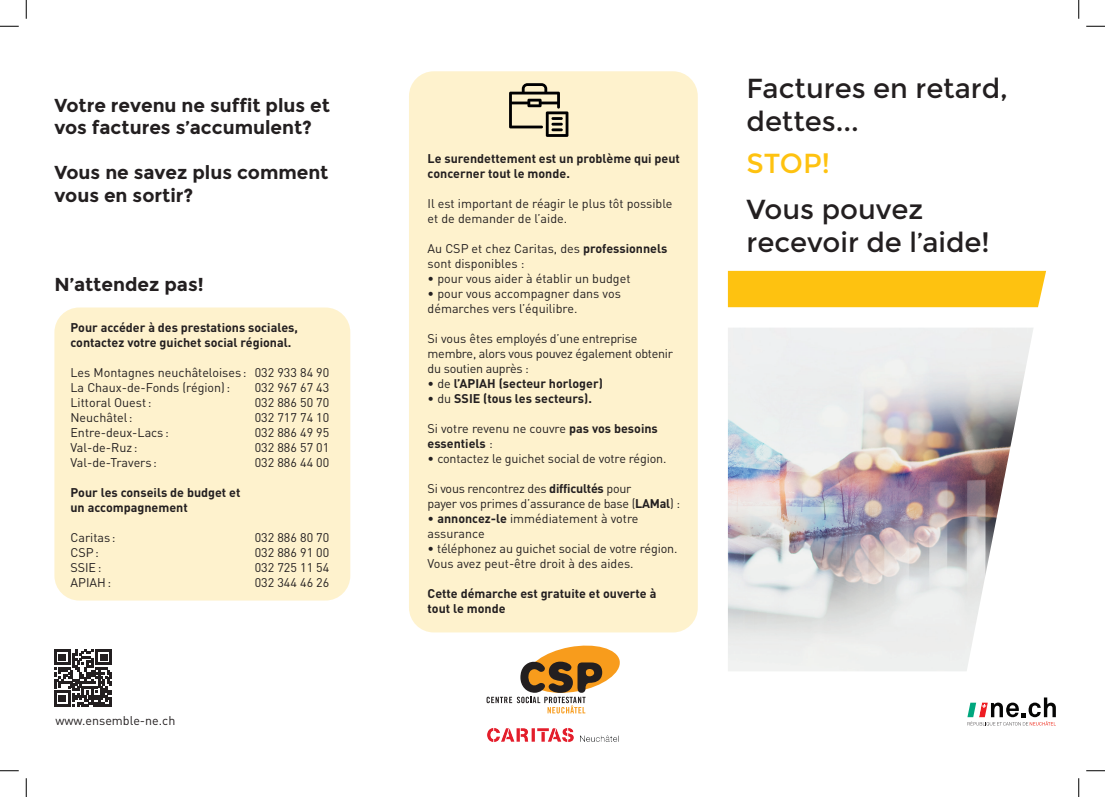
<style>
.page{position:relative;width:1105px;height:797px;background:#fff}
.page>*{position:absolute;margin:0;border:0;box-sizing:border-box;transform-origin:0 0}
.t1{font:27.5px/33px "Montserrat";color:#231f20}
.t2{font:27.5px "Montserrat";color:#fec210}
.t3{font:700 18.75px/22.5px "Montserrat";color:#231f20}
.t4{font:12.5px/15px "DIN Pro";color:#231f20}
.t5{font:700 12.5px/15px "DIN Pro";color:#231f20}
.t6{font:12.5px/15px "DIN Pro";letter-spacing:-.02em;color:#231f20}
.s1{font-weight:700}
.s2{font-weight:400}
</style>
<div class="page">
<div style="left:409px;top:71px;width:289px;height:561px;background:#fef2cd;border-radius:25px"></div>
<div style="left:728px;top:271px;width:318px;height:36px;background:#fec210"></div>
<img style="left:487px;top:728px;width:132px;height:14px">
<svg style="left:486px;top:645px;width:134px;height:68px"></svg>
<svg style="left:967px;top:697px;width:89px;height:28px"></svg>
<img style="left:728px;top:328px;width:305px;height:343px">
<svg style="left:54px;top:649px;width:58px;height:57px"></svg>
<div style="left:54px;top:307px;width:296px;height:293px;background:#fef2cd;border-radius:25px"></div>
<svg style="left:509px;top:83px;width:59px;height:54px"></svg>
<svg style="left:0;top:25px;width:19px;height:2px"></svg>
<svg style="left:1086px;top:25px;width:19px;height:2px"></svg>
<svg style="left:0;top:770px;width:19px;height:1px"></svg>
<svg style="left:1086px;top:770px;width:19px;height:1px"></svg>
<svg style="left:25px;top:0;width:2px;height:19px"></svg>
<svg style="left:25px;top:778px;width:2px;height:19px"></svg>
<svg style="left:1078px;top:0;width:1px;height:19px"></svg>
<svg style="left:1078px;top:778px;width:1px;height:19px"></svg>
<h2 class="t3" style="left:54px;top:94px;width:277px">Votre revenu ne suffit plus et vos factures s’accumulent?</h2>
<h2 class="t3" style="left:54px;top:162px;width:276px">Vous ne savez plus comment vous en sortir?</h2>
<h2 class="t3" style="left:54px;top:273px;width:151px">N’attendez pas!</h2>
<p class="t5" style="left:70px;top:318px;width:229px">Pour accéder à des prestations sociales, contactez votre guichet social régional.</p>
<p class="t4" style="left:70px;top:364px;width:260px">Les Montagnes neuchâteloises : 032 933 84 90<br>La Chaux-de-Fonds (région):</p>
<p class="t4" style="left:255px;top:379px;width:76px">032 967 67 43</p>
<p class="t4" style="left:70px;top:394px;width:82px">Littoral Ouest:</p>
<p class="t4" style="left:255px;top:394px;width:76px">032 886 50 70</p>
<p class="t4" style="left:70px;top:409px;width:64px">Neuchâtel:</p>
<p class="t4" style="left:255px;top:409px;width:76px">032 717 74 10</p>
<p class="t4" style="left:70px;top:424px;width:100px">Entre-deux-Lacs :</p>
<p class="t4" style="left:255px;top:424px;width:76px">032 886 49 95</p>
<p class="t4" style="left:70px;top:439px;width:68px">Val-de-Ruz :</p>
<p class="t4" style="left:255px;top:439px;width:76px">032 886 57 01</p>
<p class="t4" style="left:70px;top:454px;width:88px">Val-de-Travers :</p>
<p class="t4" style="left:255px;top:454px;width:76px">032 886 44 00</p>
<p class="t5" style="left:70px;top:483px;width:172px">Pour les conseils de budget et un accompagnement</p>
<p class="t4" style="left:70px;top:529px;width:47px">Caritas :</p>
<p class="t4" style="left:255px;top:529px;width:76px">032 886 80 70</p>
<p class="t4" style="left:70px;top:544px;width:30px">CSP:</p>
<p class="t4" style="left:255px;top:544px;width:76px">032 886 91 00</p>
<p class="t4" style="left:70px;top:559px;width:32px">SSIE:</p>
<p class="t4" style="left:255px;top:559px;width:76px">032 725 11 54</p>
<p class="t4" style="left:70px;top:574px;width:42px">APIAH:</p>
<p class="t4" style="left:255px;top:574px;width:76px">032 344 46 26</p>
<p class="t4" style="left:55px;top:711px;width:121px">www.ensemble-ne.ch</p>
<p class="t5" style="left:428px;top:149px;width:254px">Le surendettement est un problème qui peut concerner tout le monde.</p>
<p class="t4" style="left:428px;top:194px;width:247px">Il est important de réagir le plus tôt possible et de demander de l’aide.</p>
<p class="t4" style="left:428px;top:239px;width:241px">Au CSP et chez Caritas, des <span class="s1">professionnels </span>sont disponibles :</p>
<p class="t4" style="left:428px;top:269px;width:204px">• pour vous aider à établir un budget</p>
<p class="t4" style="left:428px;top:284px;width:195px">• pour vous accompagner dans vos démarches vers l’équilibre.</p>
<p class="t6" style="left:428px;top:329px;width:247px">Si vous êtes employés d’une entreprise membre, alors vous pouvez également obtenir du soutien auprès :</p>
<p class="t5" style="left:428px;top:374px;width:177px"><span class="s2">• de</span> l’APIAH (secteur horloger)</p>
<p class="t5" style="left:428px;top:389px;width:166px"><span class="s2">• du</span> SSIE (tous les secteurs).</p>
<p class="t5" style="left:428px;top:419px;width:232px"><span class="s2">Si votre revenu ne couvre</span> pas vos besoins essentiels <span class="s2">:</span></p>
<p class="t4" style="left:428px;top:449px;width:240px">• contactez le guichet social de votre région.</p>
<p class="t6" style="left:428px;top:479px;width:254px">Si vous rencontrez des <span class="s1">difficultés</span> pour<br>payer vos primes d’assurance de base (<span class="s1">LAMal</span>) :</p>
<p class="t4" style="left:428px;top:509px;width:212px">• <span class="s1">annoncez-le</span> immédiatement à votre assurance</p>
<p class="t4" style="left:428px;top:539px;width:251px">• téléphonez au guichet social de votre région.<br>Vous avez peut-être droit à des aides.</p>
<p class="t5" style="left:428px;top:584px;width:230px">Cette démarche est gratuite et ouverte à tout le monde</p>
<h1 class="t1" style="left:746px;top:72px;width:263px">Factures en retard, dettes...</h1>
<h1 class="t2" style="left:746px;top:148px;width:85px">STOP!</h1>
<h1 class="t1" style="left:746px;top:193px;width:245px">Vous pouvez recevoir de l’aide!</h1>
</div>
